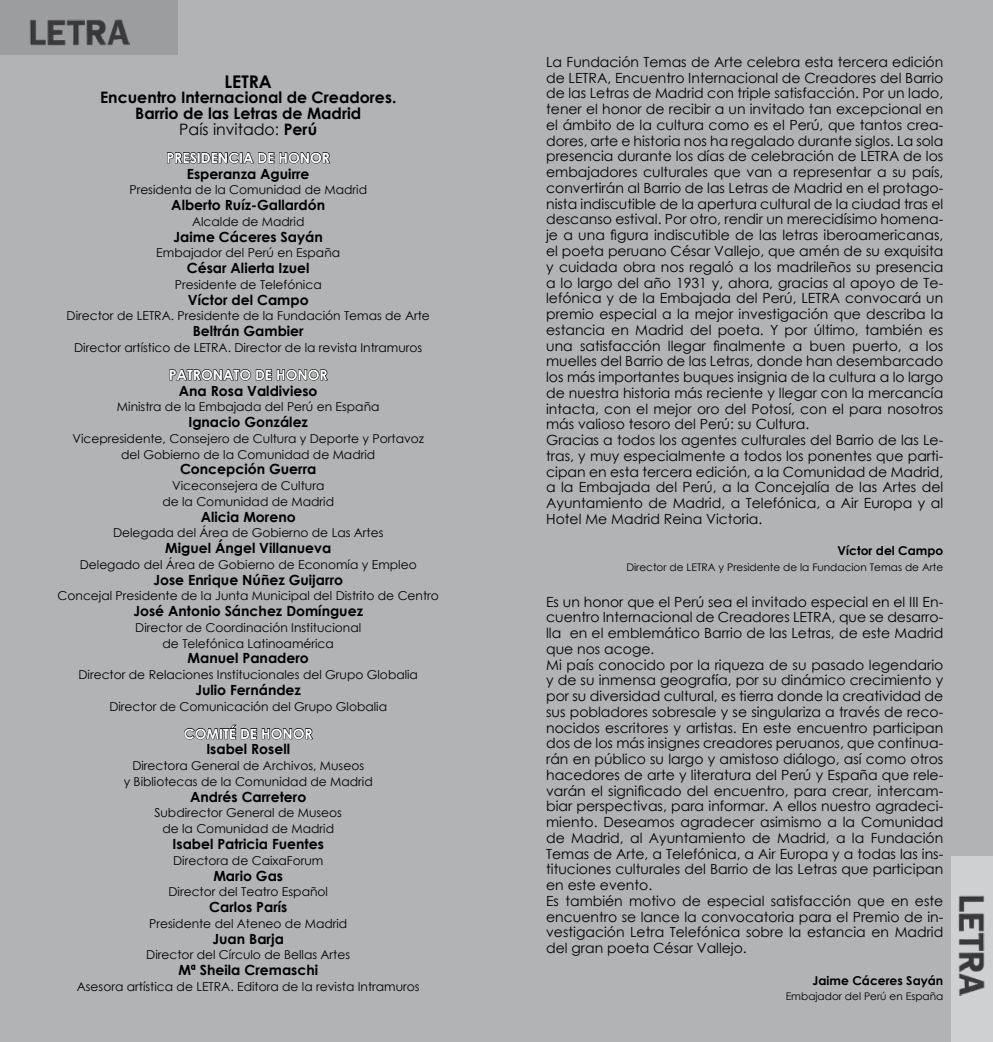
<style>
.page{position:relative;width:993px;height:1042px;background:#fff}
.page>*{position:absolute;margin:0;border:0;box-sizing:border-box;transform-origin:0 0}
.t1{font:700 17.5px "Century Gothic";color:#000}
.t2{font:700 15.75px/15.8px "Century Gothic";color:#000;text-align:center}
.t3{font:14px/15.8px "Century Gothic";color:#000}
.t4{font:700 14px "Century Gothic";color:#000}
.t5{font:700 14px "Century Gothic";color:#fff}
.t6{font:12.25px/15.8px "Century Gothic";color:#000;text-align:center}
.t7{font:700 12.25px "Century Gothic";color:#000}
.t8{font:10.5px "Century Gothic";color:#000}
.s1{font-weight:400}
</style>
<div class="page">
<div style="left:0;top:0;width:992px;height:1042px;background:#b1b3b4"></div>
<div style="left:951px;top:857px;width:41px;height:185px;background:#cfd0d2"></div>
<img style="left:958px;top:895px;width:27px;height:100px">
<svg style="left:167px;top:152px;width:164px;height:12px"></svg>
<svg style="left:169px;top:369px;width:159px;height:12px"></svg>
<svg style="left:184px;top:724px;width:129px;height:16px"></svg>
<div style="left:0;top:0;width:178px;height:55px;background:#9c9d9f"></div>
<img style="left:30px;top:19px;width:99px;height:27px">
<p class="t1" style="left:224px;top:68px;width:49px">LETRA</p>
<p class="t2" style="left:100px;top:89px;width:298px">Encuentro Internacional de Creadores.<br>Barrio de las Letras de Madrid<br><span class="s1">País invitado:</span> Perú</p>
<p class="t5" style="left:166px;top:147px;width:165px">PRESIDENCIA DE HONOR</p>
<p class="t4" style="left:187px;top:163px;width:124px">Esperanza Aguirre</p>
<p class="t6" style="left:129px;top:182px;width:239px">Presidenta de la Comunidad de Madrid</p>
<p class="t4" style="left:171px;top:194px;width:155px">Alberto Ruíz-Gallardón</p>
<p class="t6" style="left:192px;top:213px;width:114px">Alcalde de Madrid</p>
<p class="t4" style="left:173px;top:226px;width:151px">Jaime Cáceres Sayán</p>
<p class="t6" style="left:156px;top:245px;width:185px">Embajador del Perú en España</p>
<p class="t4" style="left:187px;top:257px;width:124px">César Alierta Izuel</p>
<p class="t6" style="left:175px;top:276px;width:148px">Presidente de Telefónica</p>
<p class="t4" style="left:188px;top:289px;width:122px">Víctor del Campo</p>
<p class="t6" style="left:67px;top:308px;width:364px">Director de LETRA. Presidente de la Fundación Temas de Arte</p>
<p class="t4" style="left:193px;top:320px;width:112px">Beltrán Gambier</p>
<p class="t6" style="left:74px;top:339px;width:349px">Director artístico de LETRA. Director de la revista Intramuros</p>
<p class="t5" style="left:169px;top:364px;width:160px">PATRONATO DE HONOR</p>
<p class="t4" style="left:179px;top:380px;width:140px">Ana Rosa Valdivieso</p>
<p class="t6" style="left:117px;top:399px;width:264px">Ministra de la Embajada del Perú en España</p>
<p class="t4" style="left:188px;top:411px;width:121px">Ignacio González</p>
<p class="t6" style="left:72px;top:430px;width:353px">Vicepresidente, Consejero de Cultura y Deporte y Portavoz del Gobierno de la Comunidad de Madrid</p>
<p class="t4" style="left:180px;top:459px;width:138px">Concepción Guerra</p>
<p class="t6" style="left:162px;top:478px;width:173px">Viceconsejera de Cultura de la Comunidad de Madrid</p>
<p class="t4" style="left:201px;top:506px;width:96px">Alicia Moreno</p>
<p class="t6" style="left:113px;top:525px;width:272px">Delegada del Área de Gobierno de Las Artes</p>
<p class="t4" style="left:165px;top:537px;width:168px">Miguel Ángel Villanueva</p>
<p class="t6" style="left:80px;top:556px;width:338px">Delegado del Área de Gobierno de Economía y Empleo</p>
<p class="t4" style="left:153px;top:569px;width:191px">Jose Enrique Núñez Guijarro</p>
<p class="t6" style="left:57px;top:588px;width:383px">Concejal Presidente de la Junta Municipal del Distrito de Centro</p>
<p class="t4" style="left:133px;top:600px;width:231px">José Antonio Sánchez Domínguez</p>
<p class="t6" style="left:135px;top:619px;width:227px">Director de Coordinación Institucional de Telefónica Latinoamérica</p>
<p class="t4" style="left:187px;top:648px;width:123px">Manuel Panadero</p>
<p class="t6" style="left:78px;top:667px;width:341px">Director de Relaciones Institucionales del Grupo Globalia</p>
<p class="t4" style="left:195px;top:679px;width:107px">Julio Fernández</p>
<p class="t6" style="left:109px;top:698px;width:279px">Director de Comunicación del Grupo Globalia</p>
<p class="t5" style="left:184px;top:723px;width:130px">COMITÉ DE HONOR</p>
<p class="t4" style="left:206px;top:739px;width:85px">Isabel Rosell</p>
<p class="t6" style="left:124px;top:758px;width:250px">Directora General de Archivos, Museos<br>y Bibliotecas de la Comunidad de Madrid</p>
<p class="t4" style="left:190px;top:786px;width:118px">Andrés Carretero</p>
<p class="t6" style="left:154px;top:805px;width:189px">Subdirector General de Museos de la Comunidad de Madrid</p>
<p class="t4" style="left:172px;top:833px;width:153px">Isabel Patricia Fuentes</p>
<p class="t6" style="left:173px;top:852px;width:152px">Directora de CaixaForum</p>
<p class="t4" style="left:213px;top:865px;width:71px">Mario Gas</p>
<p class="t6" style="left:168px;top:884px;width:161px">Director del Teatro Español</p>
<p class="t4" style="left:209px;top:896px;width:80px">Carlos París</p>
<p class="t6" style="left:149px;top:915px;width:199px">Presidente del Ateneo de Madrid</p>
<p class="t4" style="left:212px;top:928px;width:73px">Juan Barja</p>
<p class="t6" style="left:146px;top:947px;width:205px">Director del Círculo de Bellas Artes</p>
<p class="t4" style="left:178px;top:959px;width:141px">Mª Sheila Cremaschi</p>
<p class="t6" style="left:77px;top:978px;width:344px">Asesora artística de LETRA. Editora de la revista Intramuros</p>
<p class="t3" style="left:546px;top:54px;width:398px">La Fundación Temas de Arte celebra esta tercera edición de LETRA, Encuentro Internacional de Creadores del Barrio de las Letras de Madrid con triple satisfacción. Por un lado, tener el honor de recibir a un invitado tan excepcional en el ámbito de la cultura como es el Perú, que tantos crea&shy;dores, arte e historia nos ha regalado durante siglos. La sola presencia durante los días de celebración de LETRA de los embajadores culturales que van a representar a su país, convertirán al Barrio de las Letras de Madrid en el protago&shy;nista indiscutible de la apertura cultural de la ciudad tras el descanso estival. Por otro, rendir un merecidísimo homena&shy;je a una figura indiscutible de las letras iberoamericanas, el poeta peruano César Vallejo, que amén de su exquisita y cuidada obra nos regaló a los madrileños su presencia a lo largo del año 1931 y, ahora, gracias al apoyo de Te&shy;lefónica y de la Embajada del Perú, LETRA convocará un premio especial a la mejor investigación que describa la estancia en Madrid del poeta. Y por último, también es una satisfacción llegar finalmente a buen puerto, a los muelles del Barrio de las Letras, donde han desembarcado los más importantes buques insignia de la cultura a lo largo de nuestra historia más reciente y llegar con la mercancía intacta, con el mejor oro del Potosí, con el para nosotros más valioso tesoro del Perú: su Cultura.<br>Gracias a todos los agentes culturales del Barrio de las Le&shy;tras, y muy especialmente a todos los ponentes que parti&shy;cipan en esta tercera edición, a la Comunidad de Madrid, a la Embajada del Perú, a la Concejalía de las Artes del Ayuntamiento de Madrid, a Telefónica, a Air Europa y al Hotel Me Madrid Reina Victoria.</p>
<p class="t7" style="left:837px;top:541px;width:107px">Víctor del Campo</p>
<p class="t8" style="left:626px;top:560px;width:318px">Director de LETRA y Presidente de la Fundacion Temas de Arte</p>
<p class="t3" style="left:546px;top:593px;width:398px">Es un honor que el Perú sea el invitado especial en el III En&shy;cuentro Internacional de Creadores LETRA, que se desarro&shy;lla en el emblemático Barrio de las Letras, de este Madrid que nos acoge.<br>Mi país conocido por la riqueza de su pasado legendario y de su inmensa geografía, por su dinámico crecimiento y por su diversidad cultural, es tierra donde la creatividad de sus pobladores sobresale y se singulariza a través de reco&shy;nocidos escritores y artistas. En este encuentro participan dos de los más insignes creadores peruanos, que continua&shy;rán en público su largo y amistoso diálogo, así como otros hacedores de arte y literatura del Perú y España que rele&shy;varán el significado del encuentro, para crear, intercam&shy;biar perspectivas, para informar. A ellos nuestro agradeci&shy;miento. Deseamos agradecer asimismo a la Comunidad de Madrid, al Ayuntamiento de Madrid, a la Fundación Temas de Arte, a Telefónica, a Air Europa y a todas las ins&shy;tituciones culturales del Barrio de las Letras que participan en este evento.<br>Es también motivo de especial satisfacción que en este encuentro se lance la convocatoria para el Premio de in&shy;vestigación Letra Telefónica sobre la estancia en Madrid del gran poeta César Vallejo.</p>
<p class="t7" style="left:812px;top:971px;width:132px">Jaime Cáceres Sayán</p>
<p class="t8" style="left:785px;top:989px;width:159px">Embajador del Perú en España</p>
</div>
